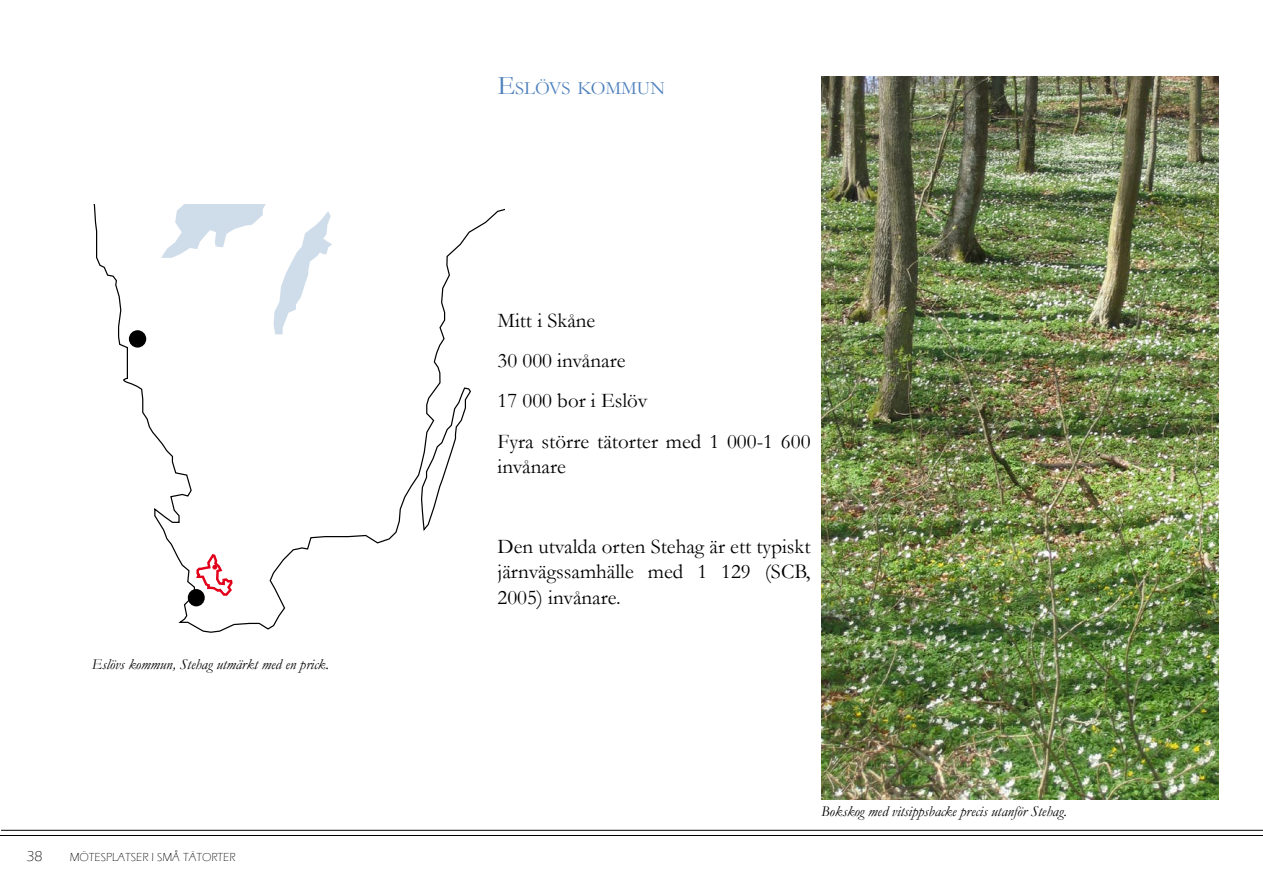
<style>
.page{position:relative;width:1263px;height:893px;background:#fff}
.page>*{position:absolute;margin:0;border:0;box-sizing:border-box;transform-origin:0 0}
.t1{font:21px/40.2px "Garamond";color:#000}
.t2{font:18.9px "Garamond";color:#4f81bd}
.t3{font:italic 15px "Garamond";color:#000}
.t4{font:300 15px "Eras ITC";color:#000}
.t5{font:300 12px "Eras ITC";color:#000}
.s1{font-size:27px}
</style>
<div class="page">
<img style="left:821px;top:77px;width:398px;height:722px">
<svg style="left:93px;top:204px;width:412px;height:429px"></svg>
<svg style="left:420px;top:387px;width:52px;height:144px"></svg>
<div style="left:129px;top:330px;width:17px;height:18px;background:#000;border-radius:50%"></div>
<div style="left:188px;top:589px;width:17px;height:17px;background:#000;border-radius:50%"></div>
<svg style="left:161px;top:204px;width:171px;height:130px"></svg>
<svg style="left:194px;top:553px;width:40px;height:44px"></svg>
<hr style="left:0;top:835px;width:1263px;height:1px;background:#000">
<hr style="left:1px;top:830px;width:1262px;height:1px;background:#000">
<p class="t3" style="left:92px;top:654px;width:239px">Eslövs kommun, Stehag utmärkt med en prick.</p>
<p class="t4" style="left:27px;top:847px;width:16px">38</p>
<p class="t5" style="left:70px;top:850px;width:18px">MÖTESPLATSER</p>
<p class="t5" style="left:152px;top:850px;width:58px">i SMÅ tätORTER</p>
<p class="t2" style="left:497px;top:76px;width:169px"><span class="s1">E</span>slövs kommun</p>
<p class="t1" style="left:497px;top:300px;width:314px">Mitt i Skåne<br>30 000 invånare<br>17 000 bor i Eslöv<br>Fyra större tätorter med 1 000-1 600</p>
<p class="t1" style="left:497px;top:446px;width:70px">invånare</p>
<p class="t1" style="left:497px;top:533px;width:314px;line-height:25.2px;text-align:justify">Den utvalda orten Stehag är ett typiskt järnvägssamhälle med 1 129 (SCB, 2005) invånare.</p>
<p class="t3" style="left:821px;top:801px;width:247px">Bokskog med vitsippsbacke precis utanför Stehag.</p>
</div>
